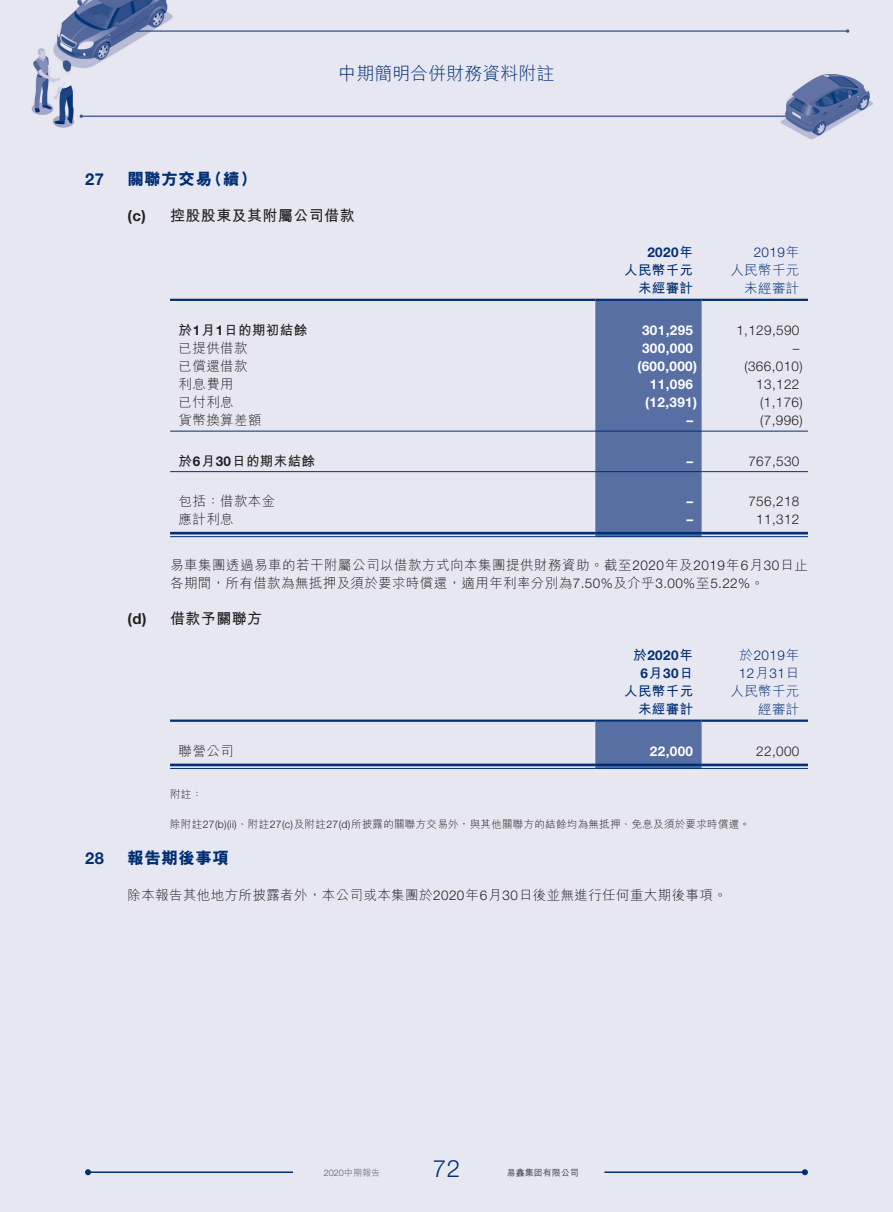
<style>
.page{position:relative;width:893px;height:1212px;background:#e7e7f1}
.page>*{position:absolute;margin:0;border:0;box-sizing:border-box;transform-origin:0 0}
.t1{font:300 24px "Helvetica Neue LT Std";color:#002f73}
.t2{font:300 18px "M Hei HK";color:#002f73}
.t3{font:800 16.5px "M Hei HK";letter-spacing:.03em;color:#002f73}
.t4{font:700 16.5px "Helvetica Neue LT Std";color:#002f73}
.t5{font:700 15px "M Hei HK";letter-spacing:.03em;color:#231f20}
.t6{font:300 13.5px/18px "M Hei HK";letter-spacing:.03em;color:#231f20}
.t7{font:300 13.5px "Helvetica Neue LT Std";letter-spacing:.03em;color:#231f20}
.t8{font:700 13.5px "Helvetica Neue LT Std";letter-spacing:.03em;color:#fff}
.t9{font:700 13.5px "M Hei HK";letter-spacing:.03em;color:#231f20}
.t10{font:700 13.5px "M Hei HK";letter-spacing:.03em;color:#002f73}
.t11{font:300 13.5px/18px "Helvetica Neue LT Std";letter-spacing:.03em;color:#002f73}
.t12{font:300 13.5px "M Hei HK";letter-spacing:.03em;color:#002f73}
.t13{font:700 13.5px/18px "Helvetica Neue LT Std";letter-spacing:.03em;color:#002f73;text-align:center}
.t14{font:300 10.5px "M Hei HK";letter-spacing:.03em;color:#231f20}
.t15{font:300 9px "Helvetica Neue LT Std";color:#57585a}
.t16{font:700 9px "M Hei HK";color:#57585a}
.s1{font-family:"Helvetica Neue LT Std"}
.s2{font-family:"M Hei HK"}
</style>
<div class="page">
<hr style="left:604px;top:1171px;width:201px;height:2px;background:#002f73">
<svg style="left:802px;top:1169px;width:6px;height:6px"></svg>
<hr style="left:88px;top:1171px;width:205px;height:2px;background:#002f73">
<svg style="left:85px;top:1169px;width:6px;height:6px"></svg>
<img style="left:31px;top:0;width:842px;height:140px">
<div style="left:595px;top:301px;width:107px;height:235px;background:#586fa3"></div>
<hr style="left:170px;top:299px;width:425px;height:2px;background:#002f73">
<hr style="left:595px;top:299px;width:107px;height:2px;background:#002f73">
<hr style="left:702px;top:299px;width:106px;height:2px;background:#002f73">
<hr style="left:170px;top:431px;width:425px;height:1px;background:#002f73">
<hr style="left:595px;top:431px;width:107px;height:1px;background:#002f73">
<hr style="left:702px;top:431px;width:106px;height:1px;background:#002f73">
<hr style="left:170px;top:471px;width:425px;height:1px;background:#002f73">
<hr style="left:595px;top:471px;width:107px;height:1px;background:#002f73">
<hr style="left:702px;top:471px;width:106px;height:1px;background:#002f73">
<hr style="left:170px;top:532px;width:425px;height:2px;background:#002f73">
<hr style="left:170px;top:536px;width:425px;height:1px;background:#002f73">
<hr style="left:595px;top:532px;width:107px;height:2px;background:#002f73">
<hr style="left:595px;top:536px;width:107px;height:1px;background:#002f73">
<hr style="left:702px;top:532px;width:106px;height:2px;background:#002f73">
<hr style="left:702px;top:536px;width:106px;height:1px;background:#002f73">
<div style="left:595px;top:722px;width:107px;height:46px;background:#586fa3"></div>
<hr style="left:170px;top:719px;width:425px;height:3px;background:#002f73">
<hr style="left:595px;top:719px;width:107px;height:3px;background:#002f73">
<hr style="left:702px;top:719px;width:106px;height:3px;background:#002f73">
<hr style="left:170px;top:764px;width:425px;height:2px;background:#002f73">
<hr style="left:170px;top:768px;width:425px;height:1px;background:#002f73">
<hr style="left:595px;top:764px;width:107px;height:2px;background:#002f73">
<hr style="left:595px;top:768px;width:107px;height:1px;background:#002f73">
<hr style="left:702px;top:764px;width:106px;height:2px;background:#002f73">
<hr style="left:702px;top:768px;width:106px;height:1px;background:#002f73">
<h2 class="t2" style="left:338px;top:65px;width:218px">中期簡明合併財務資料附註</h2>
<p class="t4" style="left:85px;top:169px;width:20px">27</p>
<p class="t3" style="left:128px;top:170px;width:131px">關聯方交易（續）</p>
<p class="t5" style="left:128px;top:204px;width:229px"><span class="s1">(c)</span> 控股股東及其附屬公司借款</p>
<p class="t13" style="left:647px;top:243px;width:47px">2020<span class="s2">年</span></p>
<p class="t11" style="left:754px;top:243px;width:47px">2019<span class="s2">年</span></p>
<p class="t10" style="left:624px;top:260px;width:71px">人民幣千元</p>
<p class="t12" style="left:730px;top:263px;width:71px">人民幣千元</p>
<p class="t10" style="left:638px;top:278px;width:57px">未經審計</p>
<p class="t12" style="left:744px;top:281px;width:57px">未經審計</p>
<p class="t9" style="left:179px;top:320px;width:130px">於<span class="s1">1</span>月<span class="s1">1</span>日的期初結餘</p>
<p class="t8" style="left:642px;top:322px;width:53px">301,295</p>
<p class="t7" style="left:736px;top:322px;width:65px">1,129,590</p>
<p class="t6" style="left:179px;top:339px;width:71px">已提供借款</p>
<p class="t8" style="left:642px;top:340px;width:53px">300,000</p>
<p class="t7" style="left:793px;top:340px;width:8px">–</p>
<p class="t6" style="left:179px;top:357px;width:71px">已償還借款</p>
<p class="t8" style="left:637px;top:358px;width:61px">(600,000)</p>
<p class="t7" style="left:744px;top:358px;width:60px">(366,010)</p>
<p class="t6" style="left:179px;top:375px;width:57px">利息費用</p>
<p class="t8" style="left:650px;top:376px;width:45px">11,096</p>
<p class="t7" style="left:756px;top:376px;width:45px">13,122</p>
<p class="t6" style="left:179px;top:393px;width:57px">已付利息</p>
<p class="t8" style="left:645px;top:394px;width:53px">(12,391)</p>
<p class="t7" style="left:760px;top:394px;width:44px">(1,176)</p>
<p class="t6" style="left:179px;top:411px;width:84px">貨幣換算差額</p>
<p class="t8" style="left:686px;top:412px;width:8px">–</p>
<p class="t7" style="left:760px;top:412px;width:44px">(7,996)</p>
<p class="t9" style="left:179px;top:451px;width:138px">於<span class="s1">6</span>月<span class="s1">30</span>日的期末結餘</p>
<p class="t8" style="left:686px;top:453px;width:8px">–</p>
<p class="t7" style="left:748px;top:453px;width:53px">767,530</p>
<p class="t6" style="left:179px;top:492px;width:98px">包括：借款本金</p>
<p class="t8" style="left:686px;top:493px;width:8px">–</p>
<p class="t7" style="left:748px;top:493px;width:53px">756,218</p>
<p class="t6" style="left:179px;top:510px;width:57px">應計利息</p>
<p class="t8" style="left:686px;top:511px;width:8px">–</p>
<p class="t7" style="left:756px;top:511px;width:45px">11,312</p>
<p class="t6" style="left:170px;top:555px;width:639px">易車集團透過易車的若干附屬公司以借款方式向本集團提供財務資助。截至<span class="s1">2020</span>年及<span class="s1">2019</span>年<span class="s1">6</span>月<span class="s1">30</span>日止各期間，所有借款為無抵押及須於要求時償還，適用年利率分別為<span class="s1">7.50%</span>及介乎<span class="s1">3.00%</span>至<span class="s1">5.22%</span>。</p>
<p class="t5" style="left:128px;top:607px;width:136px"><span class="s1">(d)</span> 借款予關聯方</p>
<p class="t13" style="left:633px;top:645px;width:61px"><span class="s2">於</span>2020<span class="s2">年<br></span>6<span class="s2">月</span>30<span class="s2">日</span></p>
<p class="t11" style="left:739px;top:646px;width:62px"><span class="s2">於</span>2019<span class="s2">年<br></span>12<span class="s2">月</span>31<span class="s2">日</span></p>
<p class="t10" style="left:624px;top:681px;width:71px">人民幣千元</p>
<p class="t12" style="left:730px;top:684px;width:71px">人民幣千元</p>
<p class="t10" style="left:638px;top:699px;width:57px">未經審計</p>
<p class="t12" style="left:758px;top:702px;width:43px">經審計</p>
<p class="t6" style="left:179px;top:742px;width:57px">聯營公司</p>
<p class="t8" style="left:650px;top:743px;width:45px">22,000</p>
<p class="t7" style="left:756px;top:743px;width:45px">22,000</p>
<p class="t14" style="left:170px;top:789px;width:34px">附註：</p>
<p class="t14" style="left:170px;top:819px;width:581px">除附註<span class="s1">27(b)(ii)</span>、附註<span class="s1">27(c)</span>及附註<span class="s1">27(d)</span>所披露的關聯方交易外，與其他關聯方的結餘均為無抵押、免息及須於要求時償還。</p>
<p class="t4" style="left:85px;top:848px;width:20px">28</p>
<p class="t3" style="left:128px;top:850px;width:103px">報告期後事項</p>
<p class="t6" style="left:128px;top:886px;width:601px">除本報告其他地方所披露者外，本公司或本集團於<span class="s1">2020</span>年<span class="s1">6</span>月<span class="s1">30</span>日後並無進行任何重大期後事項。</p>
<p class="t15" style="left:324px;top:1167px;width:58px">2020<span class="s2">中期報告</span></p>
<h1 class="t1" style="left:433px;top:1153px;width:29px">72</h1>
<p class="t16" style="left:507px;top:1166px;width:73px">易鑫集团有限公司</p>
</div>
